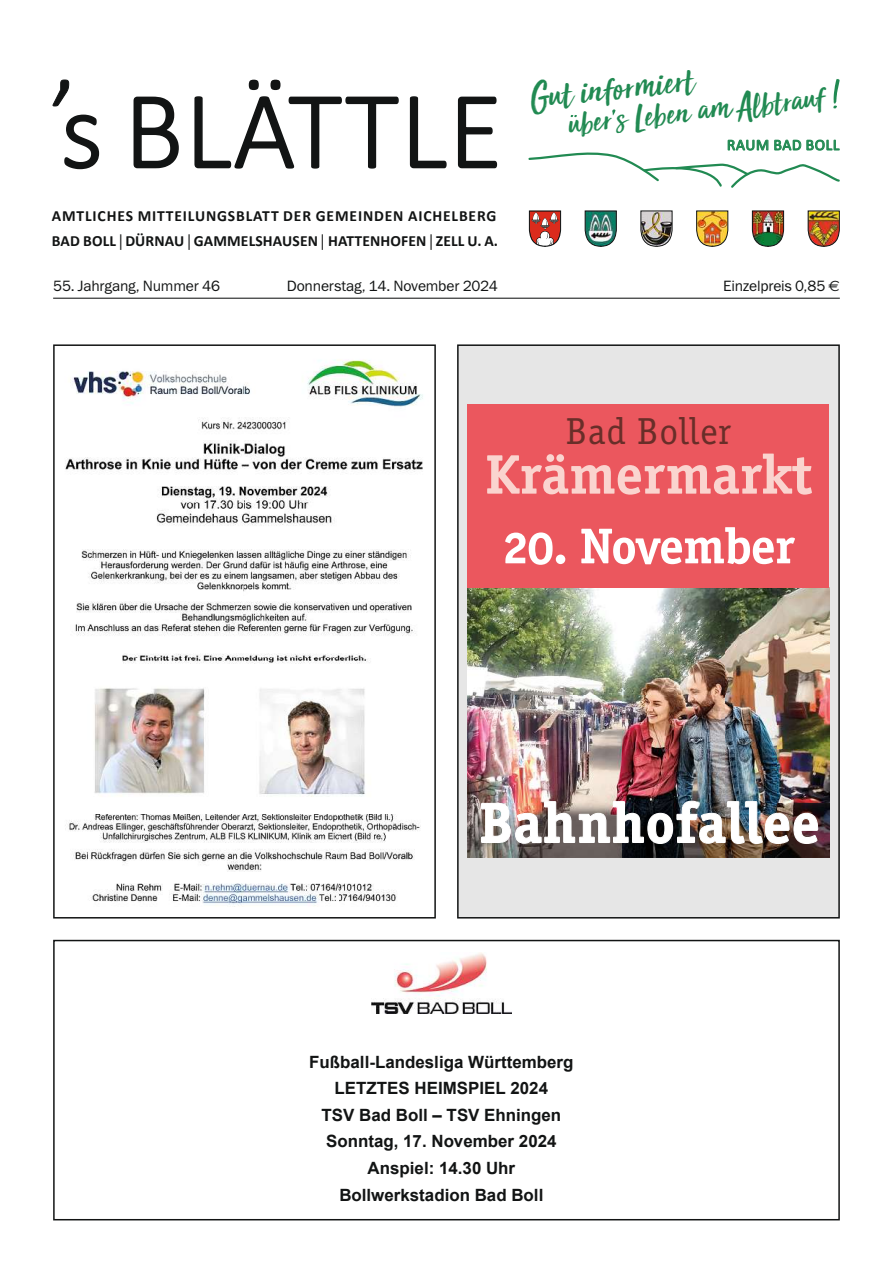
<style>
.page{position:relative;width:893px;height:1263px;background:#fff}
.page>*{position:absolute;margin:0;border:0;box-sizing:border-box;transform-origin:0 0}
.t1{font:300 110.85px "Calibri";letter-spacing:.015em;color:#121414}
.t2{font:700 58.65px "Correspondence Serif";letter-spacing:.02em;color:#fff}
.t3{font:700 57.45px "Correspondence Serif";color:#fad4cf}
.t4{font:700 51.9px "Correspondence Serif";letter-spacing:-.01em;color:#fff}
.t5{font:39.3px "Sun Valley";color:#218a52}
.t6{font:38.7px "Correspondence Serif";letter-spacing:.02em;color:#692e29}
.t7{font:36px "Sun Valley";color:#218a52}
.t8{font:700 16.95px/26.7px "Arial";color:#121414;text-align:center}
.t9{font:700 15.6px/24.5px "Calibri";letter-spacing:.045em;color:#121414}
.t10{font:15.6px "Calibri";letter-spacing:.04em;color:#218a52}
.t11{font:15px "Franklin Gothic Book ITC";letter-spacing:-.01em;color:#121414}
.s1{font-family:"Frutiger";font-weight:300}
.s2{font-family:"Euro Sans"}
</style>
<div class="page">
<svg style="left:64px;top:114px;width:36px;height:56px"></svg>
<svg style="left:133px;top:96px;width:46px;height:73px"></svg>
<svg style="left:194px;top:79px;width:205px;height:90px"></svg>
<svg style="left:409px;top:96px;width:38px;height:73px"></svg>
<svg style="left:457px;top:96px;width:41px;height:73px"></svg>
<svg style="left:528px;top:139px;width:312px;height:49px"></svg>
<svg style="left:571px;top:79px;width:269px;height:38px"></svg>
<svg style="left:52px;top:79px;width:18px;height:28px"></svg>
<svg style="left:529px;top:210px;width:32px;height:37px"></svg>
<svg style="left:584px;top:210px;width:33px;height:37px"></svg>
<svg style="left:640px;top:210px;width:33px;height:37px"></svg>
<svg style="left:696px;top:210px;width:33px;height:37px"></svg>
<svg style="left:752px;top:210px;width:32px;height:37px"></svg>
<svg style="left:807px;top:210px;width:33px;height:37px"></svg>
<hr style="left:53px;top:298px;width:787px;height:1px;background:#121414">
<img style="left:65px;top:360px;width:358px;height:547px">
<div style="left:53px;top:344px;width:383px;height:574px;border:2px solid #121414"></div>
<div style="left:458px;top:345px;width:381px;height:573px;background:#e6e6e6"></div>
<img style="left:468px;top:588px;width:361px;height:269px">
<div style="left:468px;top:404px;width:361px;height:184px;background:#eb575e"></div>
<img style="left:480px;top:800px;width:339px;height:44px">
<div style="left:457px;top:344px;width:383px;height:574px;border:2px solid #121414"></div>
<div style="left:53px;top:940px;width:787px;height:280px;border:2px solid #121414"></div>
<img style="left:371px;top:952px;width:140px;height:61px">
<h1 class="t1" style="left:60px;top:62px;width:443px">s BLÄTTLE</h1>
<h3 class="t5" style="left:528px;top:64px;width:165px;rotate:-6deg">Gut informiert</h3>
<h3 class="t7" style="left:565px;top:94px;width:259px;rotate:-6deg">uber s Leben am Albtrauf</h3>
<p class="t10" style="left:727px;top:135px;width:114px">RAUM BAD BOLL</p>
<p class="t9" style="left:52px;top:204px;width:448px">AMTLICHES MITTEILUNGSBLATT DER GEMEINDEN AICHELBERG<br>BAD BOLL <span class="s1">|</span> DÜRNAU <span class="s1">|</span> GAMMELSHAUSEN <span class="s1">|</span> HATTENHOFEN <span class="s1">|</span> ZELL U. A.</p>
<p class="t11" style="left:53px;top:277px;width:168px">55. Jahrgang, Nummer 46</p>
<p class="t11" style="left:287px;top:277px;width:213px">Donnerstag, 14. November 2024</p>
<p class="t11" style="left:723px;top:277px;width:118px">Einzelpreis 0,85 <span class="s2">€</span></p>
<h3 class="t6" style="left:566px;top:409px;width:167px">Bad Boller</h3>
<h3 class="t3" style="left:485px;top:440px;width:327px">Krämermarkt</h3>
<h3 class="t4" style="left:502px;top:515px;width:294px">20. November</h3>
<h2 class="t2" style="left:480px;top:788px;width:341px">Bahnhofallee</h2>
<p class="t8" style="left:309px;top:1048px;width:266px">Fußball-Landesliga Württemberg<br>LETZTES HEIMSPIEL 2024<br>TSV Bad Boll – TSV Ehningen<br>Sonntag, 17. November 2024<br>Anspiel: 14.30 Uhr<br>Bollwerkstadion Bad Boll</p>
</div>
